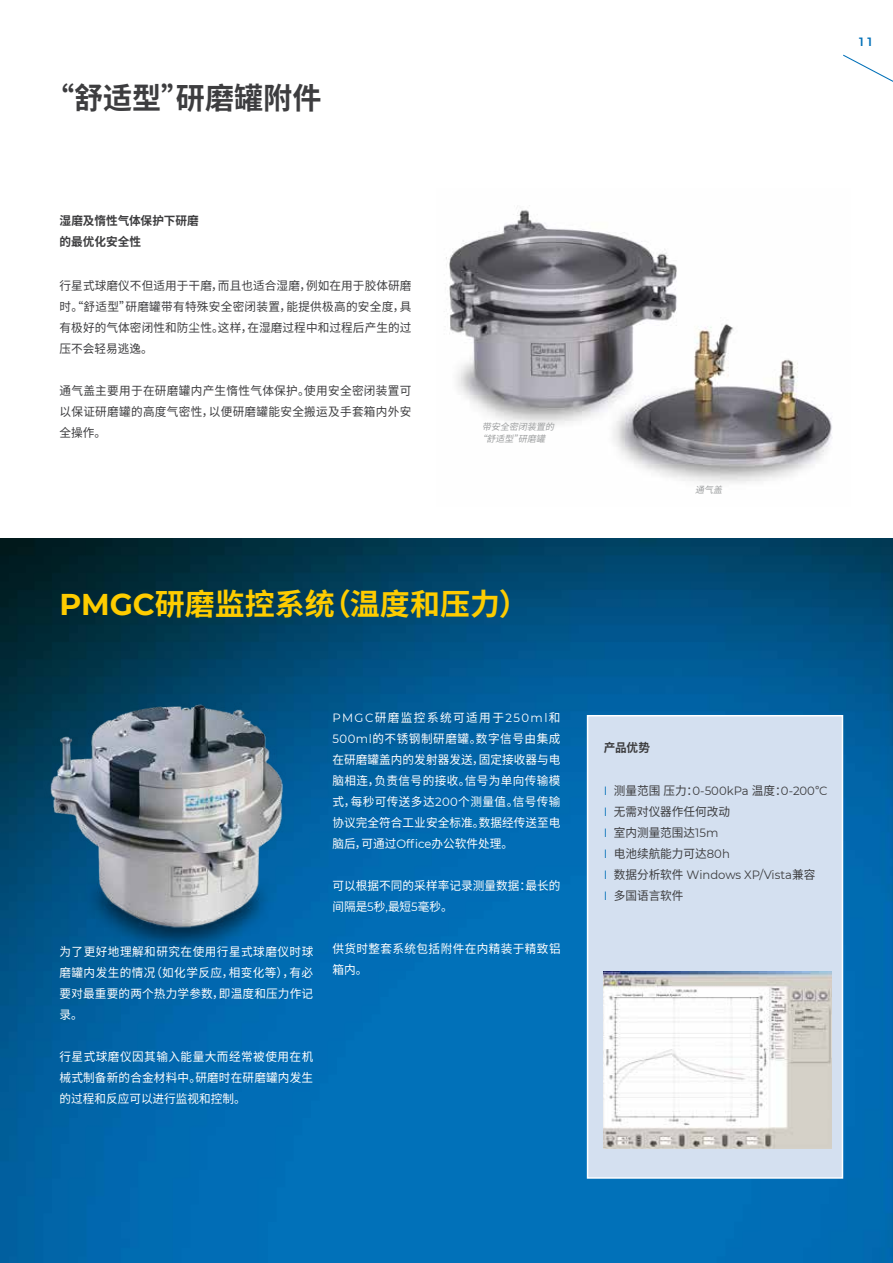
<style>
.page{position:relative;width:893px;height:1263px;background:#fff}
.page>*{position:absolute;margin:0;border:0;box-sizing:border-box;transform-origin:0 0}
.t1{font:700 30px "Source Han Sans CN";color:#fecc00}
.t2{font:700 30px "Source Han Sans CN";color:#3d3d3f}
.t3{font:12px/21px "Source Han Sans CN";letter-spacing:.015em;color:#fff;text-align:justify}
.t4{font:12px/21px "Source Han Sans CN";letter-spacing:.01em;color:#3d3d3f;text-align:justify}
.t5{font:12px "Montserrat";color:#3d3d3f}
.t6{font:700 12px/21.6px "Source Han Sans CN";letter-spacing:-.005em;color:#3d3d3f}
.t7{font:12px/21px "Source Han Sans CN";letter-spacing:.035em;color:#fff}
.t8{font:600 12px "Montserrat";color:#0070b8}
.t9{font:italic 9px/12px "Source Han Sans CN";color:#9c9e9f}
.s1{font-family:"Montserrat"}
.s2{color:#0070b8}
.s3{font-family:"Source Han Sans CN"}
.s4{font-family:"Montserrat";color:#0070b8}
</style>
<div class="page">
<img style="left:0;top:539px;width:893px;height:724px">
<div style="left:587px;top:715px;width:256px;height:464px;background:#d4e0f0;border:2px solid #fff"></div>
<img style="left:446px;top:210px;width:386px;height:273px">
<img style="left:44px;top:670px;width:271px;height:290px">
<img style="left:603px;top:971px;width:229px;height:178px">
<svg style="left:843px;top:54px;width:50px;height:28px"></svg>
<h1 class="t2" style="left:45px;top:83px;width:278px">“舒适型”研磨罐附件</h1>
<p class="t6" style="left:60px;top:209px;width:141px">湿磨及惰性气体保护下研磨的最优化安全性</p>
<p class="t4" style="left:60px;top:275px;width:353px">行星式球磨仪不但适用于干磨，而且也适合湿磨，例如在用于胶体研磨时。“舒适型”研磨罐带有特殊安全密闭装置，能提供极高的安全度，具有极好的气体密闭性和防尘性。这样，在湿磨过程中和过程后产生的过压不会轻易逃逸。</p>
<p class="t4" style="left:60px;top:380px;width:353px">通气盖主要用于在研磨罐内产生惰性气体保护。使用安全密闭装置可以保证研磨罐的高度气密性，以便研磨罐能安全搬运及手套箱内外安全操作。</p>
<p class="t9" style="left:478px;top:421px;width:82px;text-indent:4px">带安全密闭装置的“舒适型”研磨罐</p>
<h1 class="t1" style="left:60px;top:589px;width:471px"><span class="s1">PMGC</span>研磨监控系统（温度和压力）</h1>
<p class="t3" style="left:60px;top:941px;width:255px">为了更好地理解和研究在使用行星式球磨仪时球磨罐内发生的情况（如化学反应，相变化等），有必要对最重要的两个热力学参数，即温度和压力作记录。</p>
<p class="t3" style="left:60px;top:1046px;width:255px">行星式球磨仪因其输入能量大而经常被使用在机械式制备新的合金材料中。研磨时在研磨罐内发生的过程和反应可以进行监视和控制。</p>
<p class="t3" style="left:332px;top:707px;width:230px"><span class="s1">PMGC</span>研磨监控系统可适用于<span class="s1">250ml</span>和<span class="s1">500ml</span>的不锈钢制研磨罐。数字信号由集成在研磨罐盖内的发射器发送，固定接收器与电脑相连，负责信号的接收。信号为单向传输模式，每秒可传送多达<span class="s1">200</span>个测量值。信号传输协议完全符合工业安全标准。数据经传送至电脑后，可通过<span class="s1">Office</span>办公软件处理。</p>
<p class="t3" style="left:332px;top:875px;width:230px">可以根据不同的采样率记录测量数据：最长的间隔是<span class="s1">5</span>秒<span class="s1">,</span>最短<span class="s1">5</span>毫秒。</p>
<p class="t7" style="left:332px;top:938px;width:230px">供货时整套系统包括附件在内精装于精致铝箱内。</p>
<p class="t8" style="left:859px;top:34px;width:14px">1 1</p>
<p class="t9" style="left:695px;top:483px;width:33px">通气盖</p>
<p class="t6" style="left:604px;top:737px;width:48px">产品优势</p>
<p class="t5" style="left:604px;top:782px;width:225px"><span class="s2">I</span> <span class="s3">测量范围压力：</span>0-500kPa <span class="s3">温度：</span>0-200<span class="s3">°</span>C</p>
<p class="t4" style="left:604px;top:801px;width:128px;text-align:left"><span class="s4">I</span> 无需对仪器作任何改动<br><span class="s4">I</span> 室内测量范围达<span class="s1">15m<br></span><span class="s4">I</span> 电池续航能力可达<span class="s1">80h</span></p>
<p class="t5" style="left:604px;top:866px;width:213px"><span class="s2">I</span> <span class="s3">数据分析软件</span> Windows XP/Vista<span class="s3">兼容</span></p>
<p class="t4" style="left:604px;top:885px;width:81px"><span class="s4">I</span> 多国语言软件</p>
</div>
